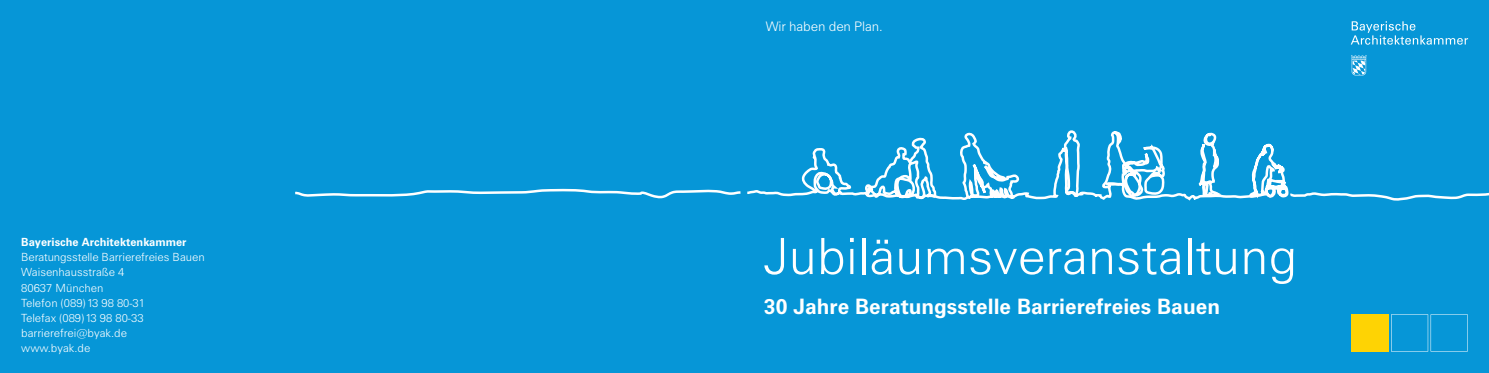
<style>
.page{position:relative;width:1489px;height:373px;background:#fff}
.page>*{position:absolute;margin:0;border:0;box-sizing:border-box;transform-origin:0 0}
.t1{font:300 50px "Zurich BT";color:#fff}
.t2{font:700 21.25px "Zurich BT";color:#fff}
.t3{font:300 13.12px "Zurich BT";letter-spacing:-.01em;color:#fff}
.t4{font:300 11.25px "Zurich BT";color:#fff}
.t5{font:700 11.25px "Zurich BT";color:#fff}
</style>
<div class="page">
<div style="left:0;top:0;width:1488px;height:372px;background:#0696d7"></div>
<svg style="left:1350px;top:21px;width:117px;height:24px"></svg>
<svg style="left:1351px;top:55px;width:15px;height:20px"></svg>
<svg style="left:747px;top:130px;width:357px;height:70px"></svg>
<svg style="left:1104px;top:131px;width:87px;height:70px"></svg>
<svg style="left:1191px;top:132px;width:297px;height:219px"></svg>
<svg style="left:295px;top:188px;width:446px;height:11px"></svg>
<p class="t5" style="left:21px;top:235px;width:167px">Bayerische Architektenkammer</p>
<p class="t4" style="left:21px;top:250px;width:185px">Beratungsstelle Barrierefreies Bauen</p>
<p class="t4" style="left:21px;top:265px;width:104px">Waisenhausstraße 4</p>
<p class="t4" style="left:21px;top:280px;width:84px">80637 München</p>
<p class="t4" style="left:21px;top:295px;width:125px">Telefon (089)13 98 80-31</p>
<p class="t4" style="left:21px;top:310px;width:124px">Telefax (089)13 98 80-33</p>
<p class="t4" style="left:21px;top:325px;width:107px">barrierefrei@byak.de</p>
<p class="t4" style="left:21px;top:340px;width:71px">www.byak.de</p>
<p class="t3" style="left:765px;top:19px;width:118px">Wir haben den Plan.</p>
<p class="t1" style="left:764px;top:225px;width:535px">Jubiläumsveranstaltung</p>
<p class="t2" style="left:764px;top:293px;width:457px">30 Jahre Beratungsstelle Barrierefreies Bauen</p>
</div>
